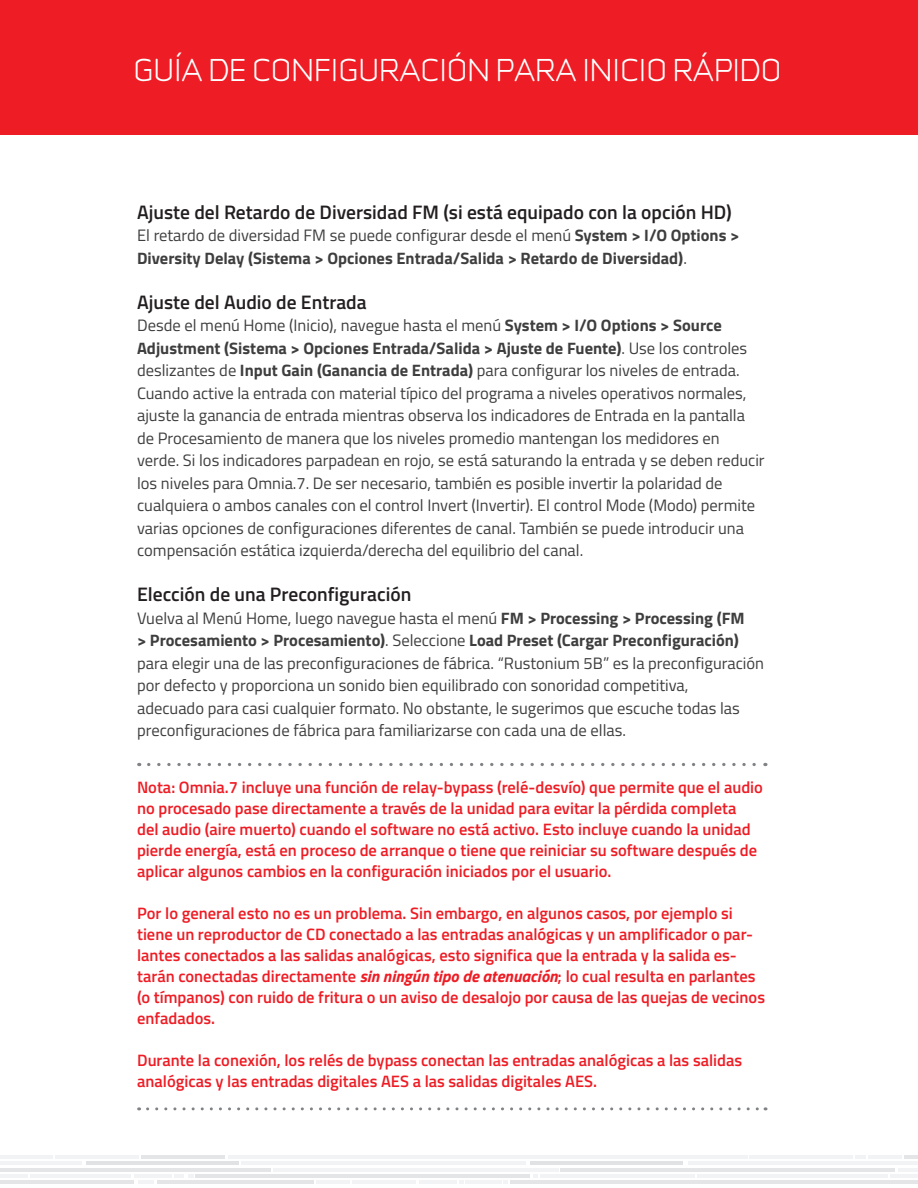
<style>
.page{position:relative;width:918px;height:1188px;background:#fff}
.page>*{position:absolute;margin:0;border:0;box-sizing:border-box;transform-origin:0 0}
.t1{font:28.5px "Infinity T M Regular";color:#fff}
.Heading_3{font:600 19.5px "Titillium Web";color:#231f20}
.t2{font:16.5px/22.5px "Titillium Web";color:#3e3e3f}
.t3{font:600 16.5px/21px "Titillium Web";color:#ee1c24}
.t4{font:700 16.5px/22.5px "Titillium Web";color:#3e3e3f}
.s1{font-weight:400}
.s2{font-weight:700}
.s3{font-weight:700;font-style:italic}
</style>
<div class="page">
<div style="left:0;top:0;width:918px;height:135px;background:#ee1c24"></div>
<hr style="left:228px;top:1155px;width:520px;height:3px;background:#f2f3f4">
<hr style="left:0;top:1168px;width:271px;height:3px;background:#e4e5e7">
<hr style="left:560px;top:1168px;width:335px;height:3px;background:#e4e5e7">
<hr style="left:196px;top:1174px;width:334px;height:4px;background:#e4e5e7">
<hr style="left:87px;top:1161px;width:152px;height:4px;background:#e1e2e4">
<hr style="left:530px;top:1161px;width:152px;height:4px;background:#e1e2e4">
<hr style="left:0;top:1161px;width:82px;height:4px;background:#f2f3f4">
<hr style="left:241px;top:1161px;width:285px;height:4px;background:#f2f3f4">
<hr style="left:688px;top:1161px;width:230px;height:4px;background:#f2f3f4">
<hr style="left:353px;top:1181px;width:63px;height:3px;background:#f2f3f4">
<hr style="left:157px;top:1181px;width:157px;height:3px;background:#e4e5e7">
<hr style="left:141px;top:1155px;width:84px;height:3px;background:#e4e5e7">
<hr style="left:55px;top:1155px;width:84px;height:3px;background:#f2f3f4">
<hr style="left:0;top:1181px;width:134px;height:3px;background:#e4e5e7">
<hr style="left:821px;top:1181px;width:97px;height:3px;background:#e4e5e7">
<hr style="left:750px;top:1155px;width:103px;height:3px;background:#f2f3f4">
<svg style="left:855px;top:1155px;width:11px;height:3px"></svg>
<hr style="left:869px;top:1155px;width:33px;height:3px;background:#f2f3f4">
<hr style="left:904px;top:1155px;width:14px;height:3px;background:#e4e5e7">
<hr style="left:419px;top:1181px;width:38px;height:3px;background:#f2f3f4">
<hr style="left:465px;top:1181px;width:36px;height:3px;background:#f2f3f4">
<hr style="left:317px;top:1181px;width:33px;height:3px;background:#f2f3f4">
<hr style="left:139px;top:1181px;width:15px;height:3px;background:#f2f3f4">
<hr style="left:134px;top:1174px;width:37px;height:4px;background:#f2f3f4">
<hr style="left:31px;top:1174px;width:100px;height:4px;background:#f2f3f4">
<hr style="left:891px;top:1174px;width:27px;height:4px;background:#f2f3f4">
<hr style="left:898px;top:1168px;width:20px;height:3px;background:#f2f3f4">
<hr style="left:0;top:1155px;width:53px;height:3px;background:#f2f3f4">
<hr style="left:0;top:1174px;width:28px;height:4px;background:#f2f3f4">
<svg style="left:175px;top:1174px;width:18px;height:4px"></svg>
<svg style="left:459px;top:1181px;width:4px;height:3px"></svg>
<svg style="left:504px;top:1181px;width:4px;height:3px"></svg>
<svg style="left:533px;top:1174px;width:4px;height:4px"></svg>
<hr style="left:273px;top:1168px;width:286px;height:3px;background:#f2f3f4">
<hr style="left:540px;top:1174px;width:154px;height:4px;background:#f2f3f4">
<hr style="left:697px;top:1174px;width:191px;height:4px;background:#f2f3f4">
<hr style="left:510px;top:1181px;width:335px;height:3px;background:#e4e5e7">
<svg style="left:149px;top:763px;width:617px;height:3px"></svg>
<svg style="left:148px;top:1107px;width:618px;height:3px"></svg>
<h1 class="t1" style="left:133px;top:50px;width:650px">GUÍA DE CONFIGURACIÓN PARA INICIO RÁPIDO</h1>
<p class="Heading_3" style="left:137px;top:197px;width:596px">Ajuste del Retardo de Diversidad FM (si está equipado con la opción HD)</p>
<p class="t4" style="left:137px;top:223px;width:604px"><span class="s1">El retardo de diversidad FM se puede configurar desde el menú</span> System &gt; I/O Options &gt;<br>Diversity Delay (Sistema &gt; Opciones Entrada/Salida &gt; Retardo de Diversidad)<span class="s1">.</span></p>
<p class="Heading_3" style="left:137px;top:287px;width:231px">Ajuste del Audio de Entrada</p>
<p class="t2" style="left:137px;top:313px;width:629px">Desde el menú Home (Inicio), navegue hasta el menú <span class="s2">System &gt; I/O Options &gt; Source Adjustment (Sistema &gt; Opciones Entrada/Salida &gt; Ajuste de Fuente)</span>. Use los controles deslizantes de <span class="s2">Input Gain (Ganancia de Entrada)</span> para configurar los niveles de entrada.<br>Cuando active la entrada con material típico del programa a niveles operativos normales, ajuste la ganancia de entrada mientras observa los indicadores de Entrada en la pantalla de Procesamiento de manera que los niveles promedio mantengan los medidores en verde. Si los indicadores parpadean en rojo, se está saturando la entrada y se deben reducir los niveles para Omnia.7. De ser necesario, también es posible invertir la polaridad de cualquiera o ambos canales con el control Invert (Invertir). El control Mode (Modo) permite varias opciones de configuraciones diferentes de canal. También se puede introducir una compensación estática izquierda/derecha del equilibrio del canal.</p>
<p class="Heading_3" style="left:137px;top:580px;width:276px">Elección de una Preconfiguración</p>
<p class="t2" style="left:137px;top:606px;width:629px">Vuelva al Menú Home, luego navegue hasta el menú <span class="s2">FM &gt; Processing &gt; Processing (FM<br>&gt; Procesamiento &gt; Procesamiento)</span>. Seleccione <span class="s2">Load Preset (Cargar Preconfiguración) </span>para elegir una de las preconfiguraciones de fábrica. “Rustonium 5B” es la preconfiguración por defecto y proporciona un sonido bien equilibrado con sonoridad competitiva,<br>adecuado para casi cualquier formato. No obstante, le sugerimos que escuche todas las preconfiguraciones de fábrica para familiarizarse con cada una de ellas.</p>
<p class="t3" style="left:137px;top:776px;width:627px">Nota: Omnia.7 incluye una función de relay-bypass (relé-desvío) que permite que el audio no procesado pase directamente a través de la unidad para evitar la pérdida completa<br>del audio (aire muerto) cuando el software no está activo. Esto incluye cuando la unidad pierde energía, está en proceso de arranque o tiene que reiniciar su software después de aplicar algunos cambios en la configuración iniciados por el usuario.</p>
<p class="t3" style="left:137px;top:902px;width:630px">Por lo general esto no es un problema. Sin embargo, en algunos casos, por ejemplo si tiene un reproductor de CD conectado a las entradas analógicas y un amplificador o par&shy;lantes conectados a las salidas analógicas, esto significa que la entrada y la salida es&shy;tarán conectadas directamente <span class="s3">sin ningún tipo de atenuación</span>; lo cual resulta en parlantes (o tímpanos) con ruido de fritura o un aviso de desalojo por causa de las quejas de vecinos enfadados.</p>
<p class="t3" style="left:137px;top:1049px;width:607px">Durante la conexión, los relés de bypass conectan las entradas analógicas a las salidas analógicas y las entradas digitales AES a las salidas digitales AES.</p>
</div>
